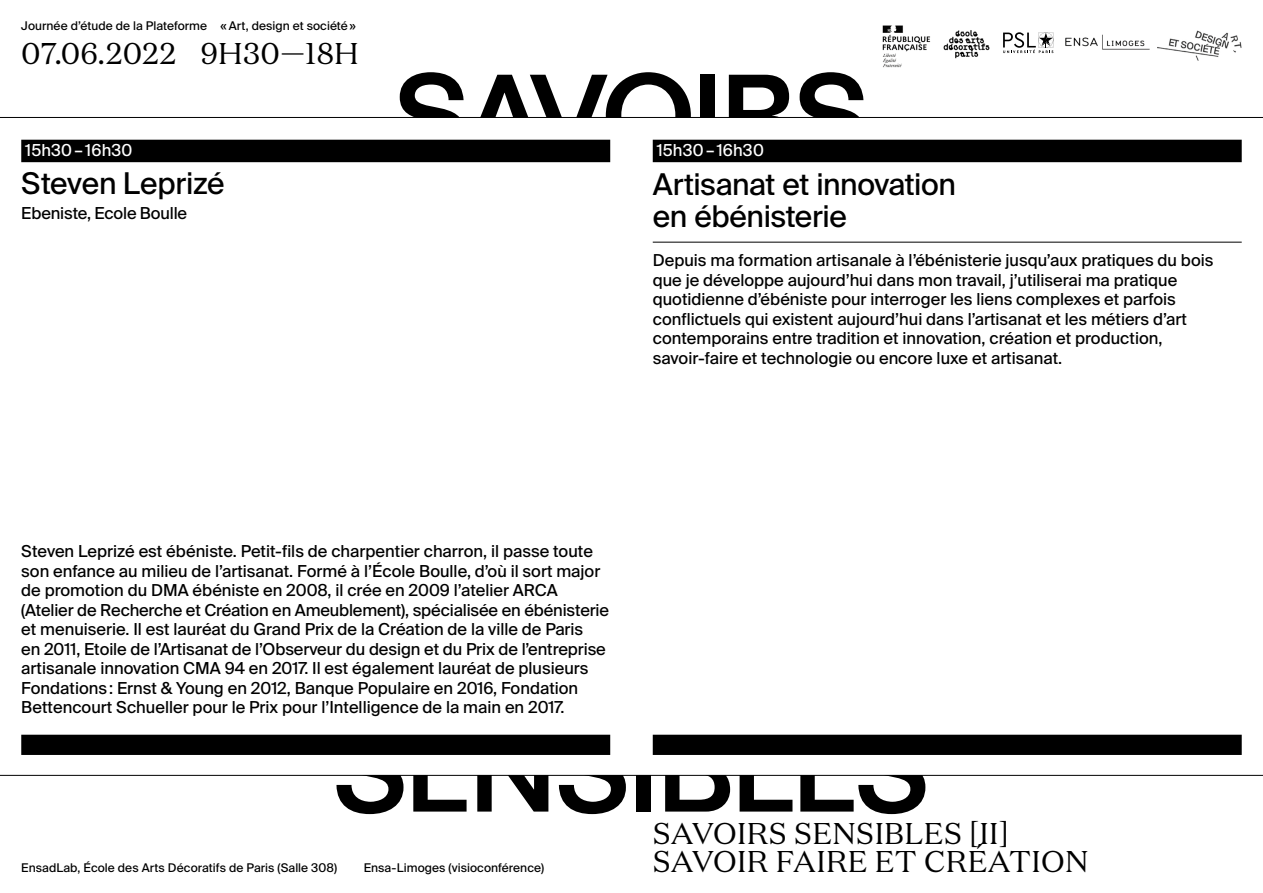
<style>
.page{position:relative;width:1263px;height:893px;background:#fff}
.page>*{position:absolute;margin:0;border:0;box-sizing:border-box;transform-origin:0 0}
.t1{font:500 114px "Folio";letter-spacing:-.015em;color:#000}
.t2{font:30px/27.8px "Domaine Text";letter-spacing:.01em;color:#000}
.t3{font:30px/32.2px "Suisse Intl";letter-spacing:-.015em;color:#000}
.t4{font:16.5px/19.5px "Suisse Intl";color:#000}
.t5{font:16.5px "Suisse Intl";letter-spacing:.01em;color:#fff}
.t6{font:12px "Suisse Intl";letter-spacing:.005em;color:#000}
</style>
<div class="page">
<hr style="left:0;top:117px;width:1263px;height:1px;background:#000">
<hr style="left:0;top:775px;width:1263px;height:1px;background:#000">
<img style="left:943px;top:30px;width:47px;height:29px">
<img style="left:882px;top:25px;width:49px;height:43px">
<img style="left:1157px;top:30px;width:85px;height:30px">
<svg style="left:1003px;top:32px;width:50px;height:21px"></svg>
<img style="left:1065px;top:34px;width:85px;height:16px">
<div style="left:21px;top:140px;width:589px;height:22px;background:#000"></div>
<div style="left:653px;top:140px;width:589px;height:22px;background:#000"></div>
<hr style="left:653px;top:242px;width:589px;height:1px;background:#000">
<div style="left:653px;top:735px;width:589px;height:20px;background:#000"></div>
<div style="left:21px;top:735px;width:589px;height:20px;background:#000"></div>
<p class="t6" style="left:21px;top:19px;width:336px">Journée d’étude de la Plateforme «Art, design et société»</p>
<h2 class="t2" style="left:21px;top:39px;width:339px">07.06.2022 9H30—18H</h2>
<p class="t5" style="left:25px;top:141px;width:109px">15h30– 16h30</p>
<h2 class="t3" style="left:21px;top:167px;width:205px">Steven Leprizé</h2>
<p class="t4" style="left:21px;top:203px;width:167px">Ebeniste, Ecole Boulle</p>
<h1 class="t1" style="left:396px;top:47px;width:473px">SAVOIRS</h1>
<p class="t5" style="left:657px;top:141px;width:109px">15h30– 16h30</p>
<h2 class="t3" style="left:653px;top:168px;width:305px">Artisanat et innovation en ébénisterie</h2>
<p class="t4" style="left:653px;top:251px;width:562px">Depuis ma formation artisanale à l’ébénisterie jusqu’aux pratiques du bois que je développe aujourd’hui dans mon travail, j’utiliserai ma pratique quotidienne d’ébéniste pour interroger les liens complexes et parfois conflictuels qui existent aujourd’hui dans l’artisanat et les métiers d’art contemporains entre tradition et innovation, création et production, savoir-faire et technologie ou encore luxe et artisanat.</p>
<p class="t4" style="left:21px;top:542px;width:589px">Steven Leprizé est ébéniste. Petit-fils de charpentier charron, il passe toute son enfance au milieu de l’artisanat. Formé à l’École Boulle, d’où il sort major de promotion du DMA ébéniste en 2008, il crée en 2009 l’atelier ARCA (Atelier de Recherche et Création en Ameublement), spécialisée en ébénisterie et menuiserie. Il est lauréat du Grand Prix de la Création de la ville de Paris<br>en 2011, Etoile de l’Artisanat de l’Observeur du design et du Prix de l’entreprise artisanale innovation CMA 94 en 2017. Il est également lauréat de plusieurs Fondations: Ernst &amp; Young en 2012, Banque Populaire en 2016, Fondation Bettencourt Schueller pour le Prix pour l’Intelligence de la main en 2017.</p>
<h1 class="t1" style="left:335px;top:703px;width:595px">SENSIBLES</h1>
<p class="t6" style="left:21px;top:860px;width:317px">EnsadLab, École des Arts Décoratifs de Paris (Salle 308)</p>
<p class="t6" style="left:364px;top:860px;width:182px">Ensa-Limoges (visioconférence)</p>
<h2 class="t2" style="left:653px;top:819px;width:437px">SAVOIRS SENSIBLES [II]<br>SAVOIR FAIRE ET CRÉATION</h2>
</div>
